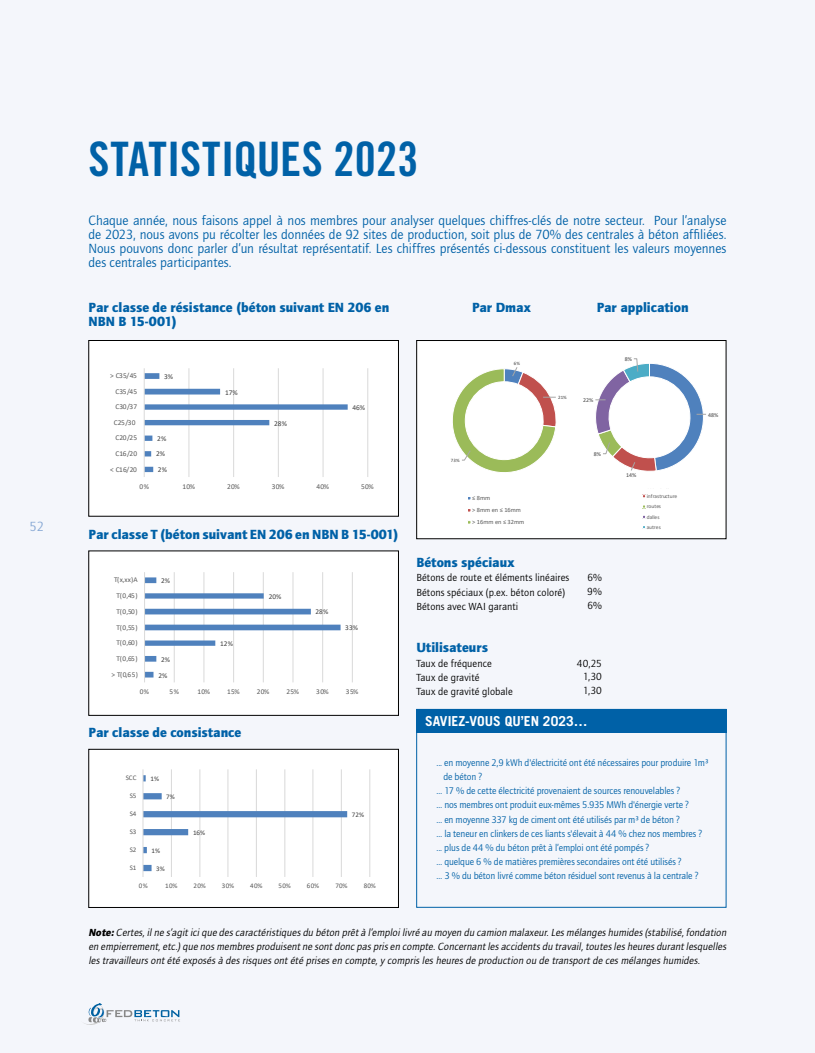
<style>
.page{position:relative;width:815px;height:1053px;background:#fff}
.page>*{position:absolute;margin:0;border:0;box-sizing:border-box;transform-origin:0 0}
.t1{font:47.5px "Trade Gothic LT Std Bd Cn 20";letter-spacing:.005em;color:#0061a7}
.t2{font:13.75px/13.8px "Quay Sans ITC Std";letter-spacing:-.005em;color:#0061a7;text-align:justify}
.t3{font:900 13.75px/14.1px "Quay Sans ITC Std";color:#0061a7}
.t4{font:700 13.75px "Trade Gothic LT Std";color:#fff}
.t5{font:13.75px "Quay Sans ITC Std";color:#87a8d4}
.t6{font:italic 10.62px/14.1px "Quay Sans ITC Std";color:#000;text-align:justify}
.t7{font:10.62px/13.8px "Quay Sans ITC Std";letter-spacing:.01em;color:#000}
.t8{font:10px "Quay Sans ITC Std";letter-spacing:-.01em;color:#0061a7}
.t9{font:7.38px "Calibri";letter-spacing:.025em;color:#595959}
.t10{font:7.38px "Calibri";color:#404040}
.t11{font:7px "Calibri";letter-spacing:.05em;color:#595959}
.t12{font:7px "Calibri";color:#404040}
.t13{font:6.38px/12px "Calibri";color:#595959}
.t14{font:5.88px "Calibri";color:#404040}
.t15{font:5.75px "Calibri";color:#404040}
.t16{font:5.5px/10.2px "Calibri";color:#595959}
.t17{font:5.38px/10px "Calibri";letter-spacing:-.005em;color:#595959}
.t18{font:5.25px "Calibri";color:#404040}
.t19{font:5px "Calibri";color:#404040}
.s1{font-weight:900}
</style>
<div class="page">
<div style="left:0;top:0;width:815px;height:1052px;background:#f4f6fb"></div>
<svg style="left:84px;top:1003px;width:96px;height:21px"></svg>
<div style="left:417px;top:340px;width:309px;height:198px;background:#fff"></div>
<div style="left:416px;top:340px;width:310px;height:199px;border:1px solid #000"></div>
<div style="left:89px;top:340px;width:309px;height:176px;background:#fff"></div>
<div style="left:89px;top:340px;width:310px;height:176px;border:1px solid #000"></div>
<div style="left:89px;top:551px;width:309px;height:164px;background:#fff"></div>
<div style="left:89px;top:749px;width:309px;height:158px;background:#fff"></div>
<div style="left:89px;top:749px;width:310px;height:158px;border:1px solid #000"></div>
<div style="left:416px;top:709px;width:310px;height:23px;background:#0061a7"></div>
<div style="left:416px;top:709px;width:310px;height:198px;border:1px solid #0061a7"></div>
<svg style="left:143px;top:368px;width:226px;height:109px"></svg>
<svg style="left:144px;top:572px;width:209px;height:111px"></svg>
<svg style="left:142px;top:769px;width:229px;height:108px"></svg>
<svg style="left:452px;top:358px;width:254px;height:171px"></svg>
<h2 class="t5" style="left:30px;top:518px;width:16px">52</h2>
<h1 class="t1" style="left:88px;top:130px;width:332px">STATISTIQUES 2023</h1>
<p class="t2" style="left:88px;top:214px;width:640px">Chaque année, nous faisons appel à nos membres pour analyser quelques chiffres-clés de notre secteur. Pour l’analyse de 2023, nous avons pu récolter les données de 92 sites de production, soit plus de 70% des centrales à béton affiliées.<br>Nous pouvons donc parler d’un résultat représentatif. Les chiffres présentés ci-dessous constituent les valeurs moyennes des centrales participantes.</p>
<h2 class="t3" style="left:89px;top:300px;width:302px">Par classe de résistance (béton suivant EN 206 en<br>NBN B 15-001)</h2>
<p class="t9" style="left:110px;top:370px;width:28px">&gt; C35/45</p>
<p class="t10" style="left:164px;top:371px;width:11px">3%</p>
<p class="t9" style="left:116px;top:386px;width:23px">C35/45</p>
<p class="t10" style="left:225px;top:387px;width:14px">17%</p>
<p class="t9" style="left:116px;top:401px;width:23px">C30/37</p>
<p class="t10" style="left:352px;top:402px;width:14px">46%</p>
<p class="t9" style="left:114px;top:417px;width:23px">C25/30</p>
<p class="t10" style="left:274px;top:418px;width:14px">28%</p>
<p class="t9" style="left:116px;top:433px;width:23px">C20/25</p>
<p class="t10" style="left:157px;top:433px;width:11px">2%</p>
<p class="t9" style="left:116px;top:448px;width:23px">C16/20</p>
<p class="t10" style="left:156px;top:449px;width:11px">2%</p>
<p class="t9" style="left:110px;top:464px;width:28px">&lt; C16/20</p>
<p class="t10" style="left:158px;top:464px;width:11px">2%</p>
<p class="t9" style="left:140px;top:481px;width:11px">0%</p>
<p class="t9" style="left:182px;top:481px;width:14px">10%</p>
<p class="t9" style="left:227px;top:481px;width:14px">20%</p>
<p class="t9" style="left:272px;top:481px;width:14px">30%</p>
<p class="t9" style="left:317px;top:481px;width:14px">40%</p>
<p class="t9" style="left:361px;top:481px;width:14px">50%</p>
<h2 class="t3" style="left:89px;top:527px;width:312px">Par classe T (béton suivant EN 206 en NBN B 15-001)</h2>
<p class="t9" style="left:114px;top:574px;width:25px">T(x,xx)A</p>
<p class="t10" style="left:161px;top:575px;width:10px">2%</p>
<p class="t9" style="left:117px;top:590px;width:22px">T(0,45)</p>
<p class="t10" style="left:269px;top:591px;width:14px">20%</p>
<p class="t9" style="left:117px;top:606px;width:22px">T(0,50)</p>
<p class="t10" style="left:316px;top:607px;width:14px">28%</p>
<p class="t9" style="left:117px;top:622px;width:22px">T(0,55)</p>
<p class="t10" style="left:345px;top:622px;width:14px">33%</p>
<p class="t9" style="left:117px;top:637px;width:22px">T(0,60)</p>
<p class="t10" style="left:220px;top:638px;width:14px">12%</p>
<p class="t9" style="left:117px;top:653px;width:22px">T(0,65)</p>
<p class="t10" style="left:161px;top:654px;width:10px">2%</p>
<p class="t9" style="left:111px;top:669px;width:28px">&gt; T(0,65)</p>
<p class="t10" style="left:158px;top:670px;width:10px">2%</p>
<p class="t9" style="left:140px;top:686px;width:11px">0%</p>
<p class="t9" style="left:170px;top:686px;width:11px">5%</p>
<p class="t9" style="left:197px;top:686px;width:14px">10%</p>
<p class="t9" style="left:227px;top:686px;width:14px">15%</p>
<p class="t9" style="left:257px;top:686px;width:14px">20%</p>
<p class="t9" style="left:287px;top:686px;width:14px">25%</p>
<p class="t9" style="left:316px;top:686px;width:14px">30%</p>
<p class="t9" style="left:346px;top:686px;width:14px">35%</p>
<h2 class="t3" style="left:89px;top:725px;width:154px">Par classe de consistance</h2>
<p class="t11" style="left:126px;top:773px;width:12px">SCC</p>
<p class="t12" style="left:151px;top:773px;width:10px">1%</p>
<p class="t11" style="left:130px;top:791px;width:8px">S5</p>
<p class="t12" style="left:166px;top:791px;width:10px">7%</p>
<p class="t11" style="left:130px;top:808px;width:8px">S4</p>
<p class="t12" style="left:352px;top:809px;width:14px">72%</p>
<p class="t11" style="left:130px;top:826px;width:8px">S3</p>
<p class="t12" style="left:193px;top:827px;width:14px">16%</p>
<p class="t11" style="left:130px;top:844px;width:8px">S2</p>
<p class="t12" style="left:152px;top:845px;width:10px">1%</p>
<p class="t11" style="left:130px;top:862px;width:8px">S1</p>
<p class="t12" style="left:156px;top:863px;width:10px">3%</p>
<p class="t11" style="left:139px;top:881px;width:10px">0%</p>
<p class="t11" style="left:165px;top:881px;width:14px">10%</p>
<p class="t11" style="left:194px;top:881px;width:14px">20%</p>
<p class="t11" style="left:222px;top:881px;width:14px">30%</p>
<p class="t11" style="left:250px;top:881px;width:14px">40%</p>
<p class="t11" style="left:279px;top:881px;width:14px">50%</p>
<p class="t11" style="left:307px;top:881px;width:14px">60%</p>
<p class="t11" style="left:335px;top:881px;width:14px">70%</p>
<p class="t11" style="left:364px;top:881px;width:14px">80%</p>
<h2 class="t3" style="left:472px;top:300px;width:60px">Par Dmax</h2>
<h2 class="t3" style="left:597px;top:300px;width:93px">Par application</h2>
<p class="t19" style="left:514px;top:360px;width:8px">6%</p>
<p class="t19" style="left:558px;top:394px;width:10px">21%</p>
<p class="t14" style="left:583px;top:396px;width:12px">22%</p>
<p class="t18" style="left:588px;top:399px;width:10px">21%</p>
<p class="t14" style="left:625px;top:355px;width:9px">8%</p>
<p class="t19" style="left:451px;top:457px;width:10px">73%</p>
<p class="t14" style="left:594px;top:450px;width:9px">8%</p>
<p class="t15" style="left:586px;top:453px;width:9px">7%</p>
<p class="t14" style="left:626px;top:471px;width:12px">14%</p>
<p class="t16" style="left:647px;top:491px;width:32px">infrastructure routes<br>dalles<br>autres</p>
<p class="t13" style="left:472px;top:492px;width:53px">≤ 8mm<br>&gt; 8mm en ≤ 16mm &gt; 16mm en ≤ 32mm</p>
<p class="t17" style="left:643px;top:494px;width:32px">infrastructuur wegenis vloeren andere</p>
<h2 class="t3" style="left:416px;top:555px;width:100px">Bétons spéciaux</h2>
<p class="t7" style="left:416px;top:570px;width:155px;line-height:14.1px">Bétons de route et éléments linéaires<br>Bétons spéciaux (p.ex. béton coloré)<br>Bétons avec WAI garanti</p>
<h2 class="t3" style="left:416px;top:640px;width:73px">Utilisateurs</h2>
<p class="t7" style="left:416px;top:656px;width:98px;line-height:14.1px">Taux de fréquence<br>Taux de gravité<br>Taux de gravité globale</p>
<p class="t7" style="left:587px;top:571px;width:16px;text-align:justify">6% 9% 6%</p>
<p class="t7" style="left:577px;top:656px;width:26px;text-align:center">40,25<br>1,30<br>1,30</p>
<h2 class="t4" style="left:425px;top:712px;width:164px">SAVIEZ-VOUS QU’EN 2023…</h2>
<p class="t18" style="left:704px;top:410px;width:10px">50%</p>
<p class="t14" style="left:708px;top:410px;width:12px">48%</p>
<p class="t8" style="left:436px;top:756px;width:273px">... en moyenne 2,9 kWh d'électricité ont été nécessaires pour produire 1m³</p>
<p class="t8" style="left:443px;top:770px;width:40px">de béton ?</p>
<p class="t8" style="left:436px;top:785px;width:245px">… 17 % de cette électricité provenaient de sources renouvelables ?</p>
<p class="t8" style="left:436px;top:799px;width:254px">… nos membres ont produit eux-mêmes 5.935 MWh d'énergie verte ?</p>
<p class="t8" style="left:436px;top:813px;width:245px">… en moyenne 337 kg de ciment ont été utilisés par m³ de béton ?</p>
<p class="t8" style="left:436px;top:827px;width:267px">… la teneur en clinkers de ces liants s'élevait à 44 % chez nos membres ?</p>
<p class="t8" style="left:436px;top:841px;width:214px">... plus de 44 % du béton prêt à l’emploi ont été pompés ?</p>
<p class="t8" style="left:436px;top:855px;width:247px">… quelque 6 % de matières premières secondaires ont été utilisés ?</p>
<p class="t8" style="left:436px;top:870px;width:263px">… 3 % du béton livré comme béton résiduel sont revenus à la centrale ?</p>
<p class="t6" style="left:88px;top:925px;width:642px"><span class="s1">Note:</span>Certes,ilne s’agiticique descaractéristiquesdu béton prêtà l’emploilivré au moyen du camion malaxeur.Lesmélangeshumides(stabilisé,fondation en empierrement,etc.)que nosmembresproduisentne sontdonc pasprisen compte.Concernantlesaccidentsdu travail,touteslesheuresdurantlesquelles lestravailleursontété exposésà desrisquesontété prisesen compte,y comprislesheuresde production ou de transportde cesmélangeshumides.</p>
</div>
